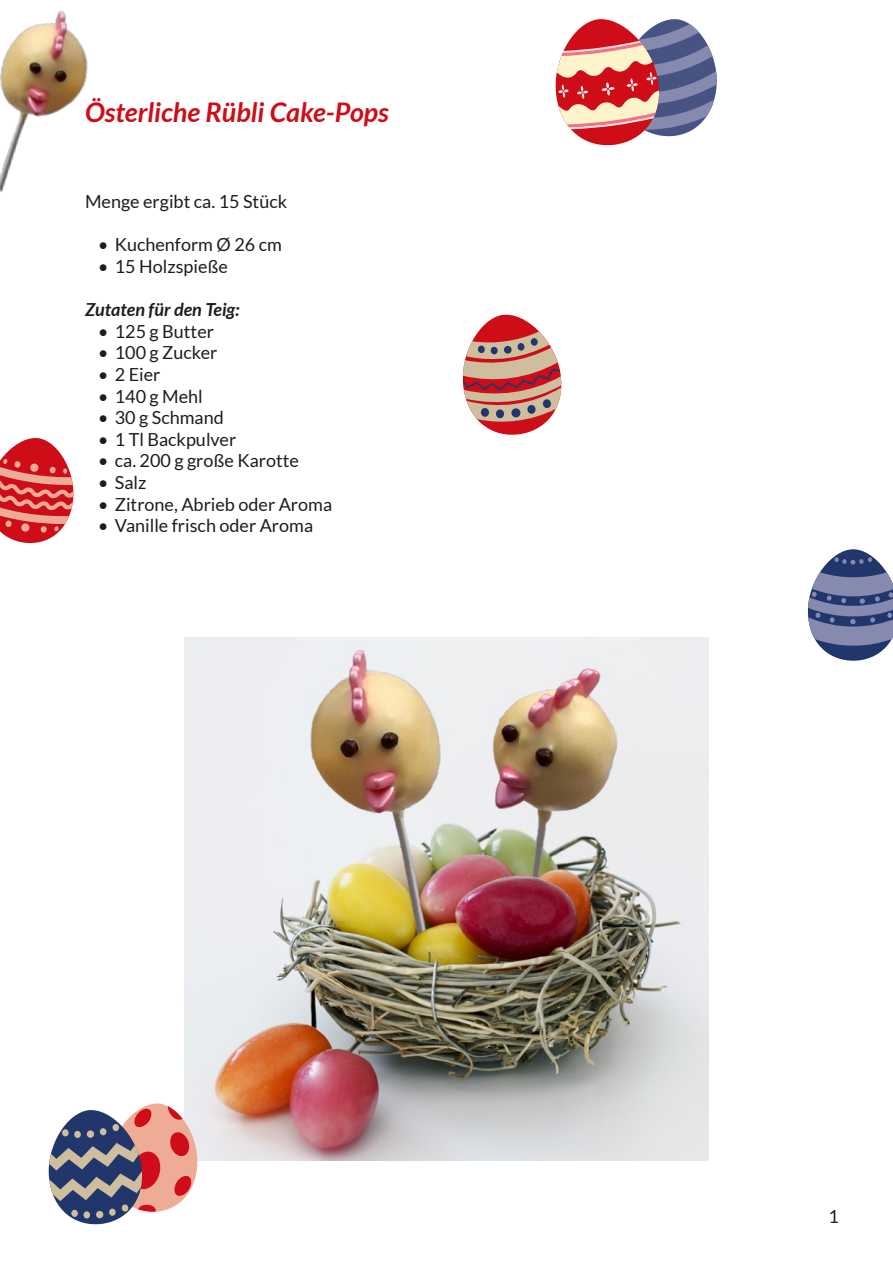
<style>
.page{position:relative;width:893px;height:1263px;background:#fff}
.page>*{position:absolute;margin:0;border:0;box-sizing:border-box;transform-origin:0 0}
.t1{font:italic 700 27px "Lato";color:#ce0d18}
.t2{font:18px "Lato";color:#1d1d1b}
.t3{font:italic 700 18px "Lato";color:#1d1d1b}
.s1{font-style:italic}
</style>
<div class="page">
<img style="left:185px;top:638px;width:523px;height:523px">
<svg style="left:462px;top:314px;width:100px;height:121px"></svg>
<svg style="left:48px;top:1101px;width:152px;height:124px"></svg>
<svg style="left:0;top:438px;width:74px;height:106px"></svg>
<div style="left:5px;top:520px;width:7px;height:7px;background:#eeab95;border-radius:50%"></div>
<svg style="left:555px;top:19px;width:162px;height:127px"></svg>
<svg style="left:808px;top:549px;width:85px;height:112px"></svg>
<img style="left:0;top:11px;width:88px;height:181px">
<h1 class="t1" style="left:85px;top:96px;width:305px">Österliche Rübli Cake-Pops</h1>
<p class="t2" style="left:85px;top:192px;width:204px">Menge ergibt ca. 15 Stück</p>
<p class="t2" style="left:98px;top:235px;width:186px"><span class="s1">•</span> Kuchenform Ø 26 cm</p>
<p class="t2" style="left:98px;top:256px;width:132px"><span class="s1">•</span> 15 Holzspieße</p>
<p class="t3" style="left:85px;top:299px;width:156px">Zutaten für den Teig:</p>
<p class="t2" style="left:98px;top:321px;width:118px"><span class="s1">•</span> 125 g Butter</p>
<p class="t2" style="left:98px;top:343px;width:121px"><span class="s1">•</span> 100 g Zucker</p>
<p class="t2" style="left:98px;top:364px;width:64px"><span class="s1">•</span> 2 Eier</p>
<p class="t2" style="left:98px;top:386px;width:107px"><span class="s1">•</span> 140 g Mehl</p>
<p class="t2" style="left:98px;top:408px;width:127px"><span class="s1">•</span> 30 g Schmand</p>
<p class="t2" style="left:98px;top:429px;width:140px"><span class="s1">•</span> 1 Tl Backpulver</p>
<p class="t2" style="left:98px;top:451px;width:203px"><span class="s1">•</span> ca. 200 g große Karotte</p>
<p class="t2" style="left:98px;top:472px;width:50px"><span class="s1">•</span> Salz</p>
<p class="t2" style="left:98px;top:494px;width:236px"><span class="s1">•</span> Zitrone, Abrieb oder Aroma</p>
<p class="t2" style="left:98px;top:516px;width:217px"><span class="s1">•</span> Vanille frisch oder Aroma</p>
<p class="t2" style="left:828px;top:1207px;width:12px">1</p>
</div>
